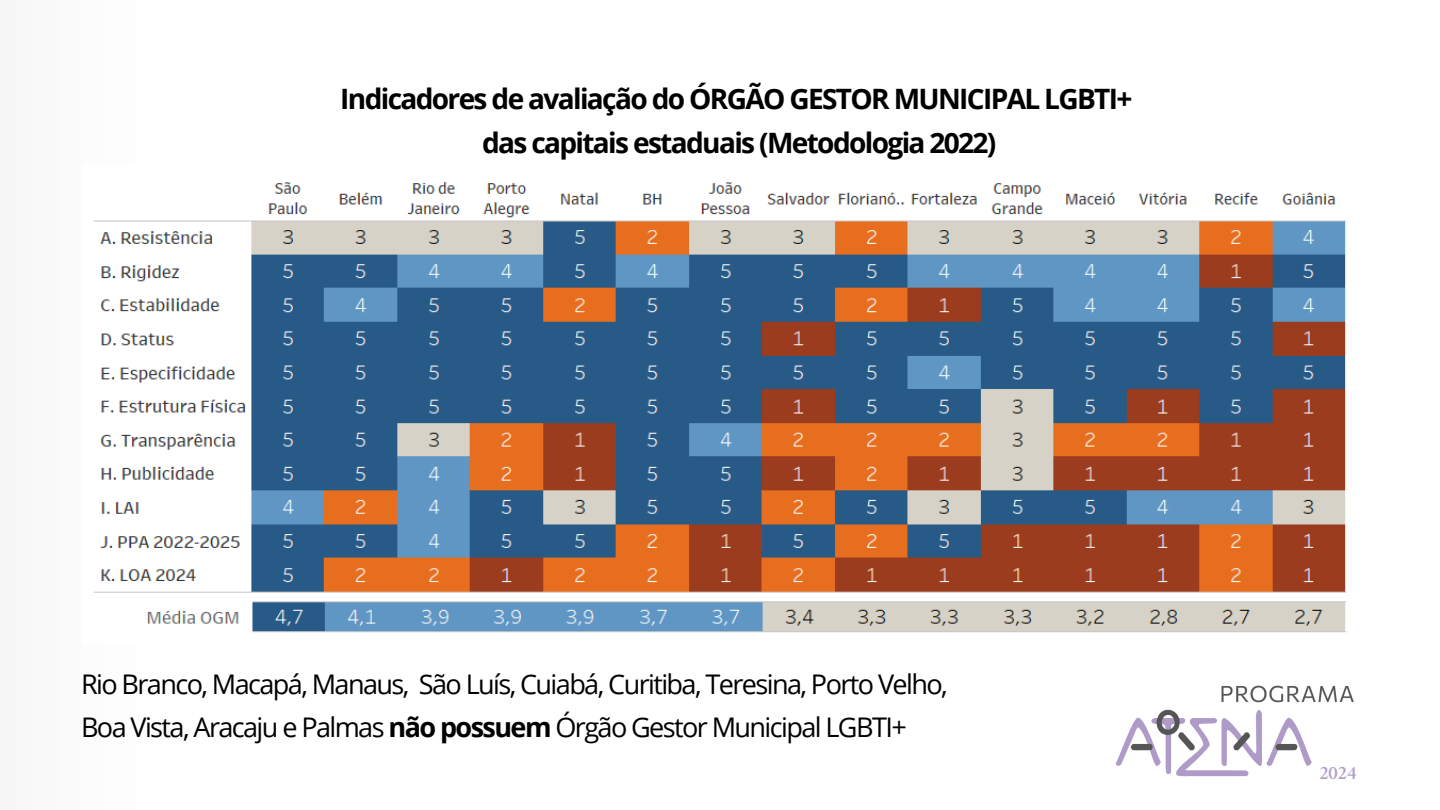
<style>
.page{position:relative;width:1440px;height:810px;background:#fff}
.page>*{position:absolute;margin:0;border:0;box-sizing:border-box;transform-origin:0 0}
.t1{font:700 28.1px "Open Sans";letter-spacing:-.06em;color:#000}
.t2{font:27.1px/42.8px "Open Sans";letter-spacing:-.06em;color:#000}
.t3{font:600 19.4px "Crimson";color:#b09bca}
.s1{font-weight:700}
</style>
<div class="page">
<div style="left:0;top:0;width:192px;height:810px;background:#fbfbfb"></div>
<img style="left:1116px;top:685px;width:238px;height:92px">
<img style="left:94px;top:182px;width:1253px;height:451px">
<h2 class="t1" style="left:340px;top:79px;width:794px">Indicadores de avaliação do ÓRGÃO GESTOR MUNICIPAL LGBTI+</h2>
<p class="t1" style="left:482px;top:123px;width:516px">das capitais estaduais (Metodologia 2022)</p>
<p class="t2" style="left:81px;top:662px;width:868px">Rio Branco, Macapá, Manaus, São Luís, Cuiabá, Curitiba, Teresina, Porto Velho,<br>Boa Vista, Aracaju e Palmas <span class="s1">não possuem</span> Órgão Gestor Municipal LGBTI+</p>
<h1 class="t3" style="left:1319px;top:765px;width:38px">2024</h1>
</div>
